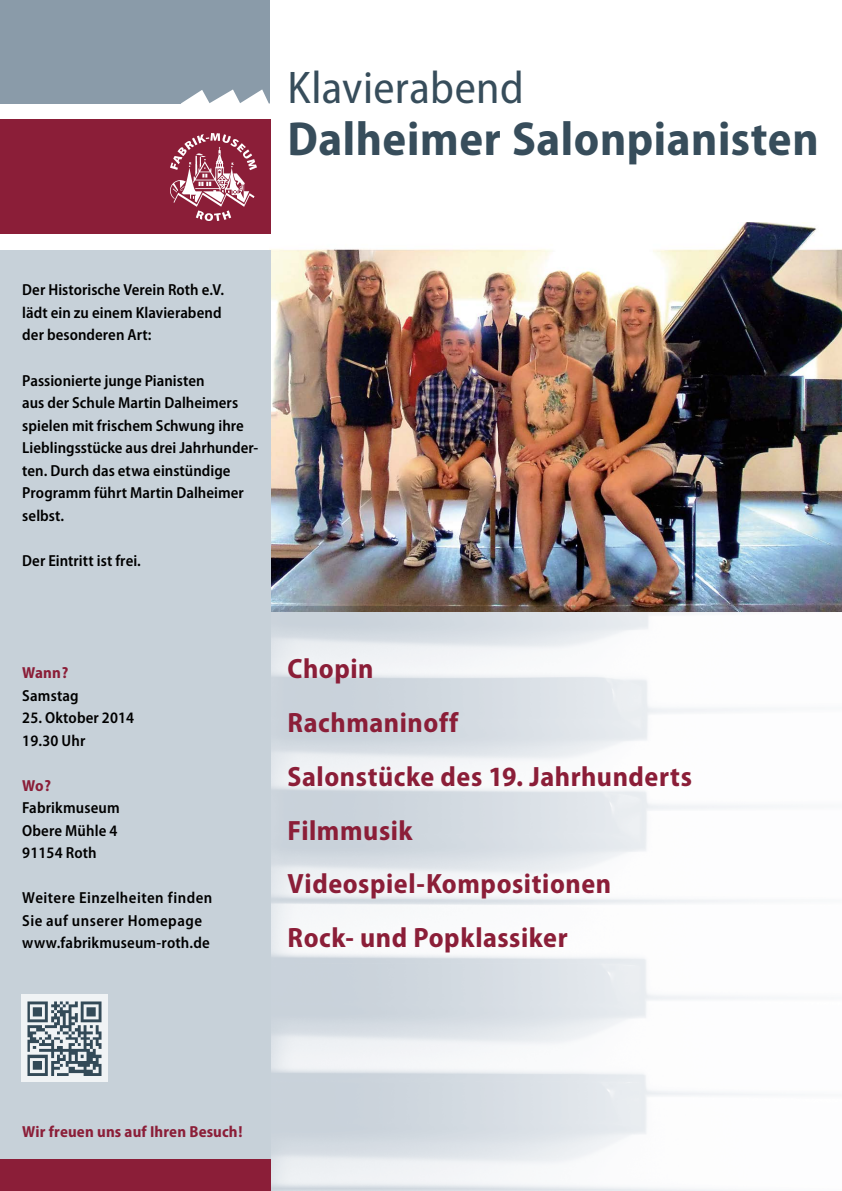
<style>
.page{position:relative;width:842px;height:1191px;background:#fff}
.page>*{position:absolute;margin:0;border:0;box-sizing:border-box;transform-origin:0 0}
.t1{font:700 semi-condensed 48px "Myriad Pro";letter-spacing:.01em;color:#374d5b}
.t2{font:semi-condensed 46px "Myriad Pro";letter-spacing:.01em;color:#374d5b}
.t3{font:700 semi-condensed 28px/53.8px "Myriad Pro";letter-spacing:.02em;color:#8b1e38}
.t4{font:600 semi-condensed 16px/22.5px "Myriad Pro";letter-spacing:.005em;color:#000}
.t5{font:600 semi-condensed 16px/22.5px "Myriad Pro";letter-spacing:.03em;color:#000}
.t6{font:700 semi-condensed 16px "Myriad Pro";letter-spacing:.01em;color:#8b1e38}
</style>
<div class="page">
<img style="left:270px;top:611px;width:572px;height:580px">
<img style="left:270px;top:223px;width:572px;height:388px">
<div style="left:0;top:0;width:270px;height:103px;background:#8a9ba9"></div>
<svg style="left:181px;top:89px;width:89px;height:15px"></svg>
<div style="left:0;top:250px;width:270px;height:917px;background:#c7d1d9"></div>
<div style="left:0;top:120px;width:270px;height:114px;background:#8b1e38"></div>
<img style="left:171px;top:134px;width:85px;height:87px">
<div style="left:0;top:1159px;width:270px;height:32px;background:#8b1e38"></div>
<div style="left:21px;top:994px;width:87px;height:88px;background:#f0f3f5"></div>
<img style="left:28px;top:1001px;width:74px;height:74px">
<h2 class="t2" style="left:288px;top:59px;width:238px">Klavierabend</h2>
<h1 class="t1" style="left:288px;top:108px;width:532px">Dalheimer Salonpianisten</h1>
<p class="t4" style="left:22px;top:278px;width:203px">Der Historische Verein Roth e.V. lädt ein zu einem Klavierabend der besonderen Art:</p>
<p class="t4" style="left:22px;top:368px;width:237px">Passionierte junge Pianisten<br>aus der Schule Martin Dalheimers spielen mit frischem Schwung ihre<br>Lieblingsstücke aus drei Jahrhunder&shy;ten. Durch das etwa einstündige<br>Programm führt Martin Dalheimer selbst.</p>
<p class="t4" style="left:22px;top:548px;width:120px">Der Eintritt ist frei.</p>
<p class="t6" style="left:22px;top:662px;width:48px">Wann?</p>
<p class="t4" style="left:22px;top:683px;width:58px">Samstag</p>
<p class="t4" style="left:22px;top:706px;width:113px">25. Oktober 2014<br>19.30 Uhr</p>
<p class="t6" style="left:22px;top:775px;width:30px">Wo?</p>
<p class="t4" style="left:22px;top:796px;width:99px">Fabrikmuseum<br>Obere Mühle 4<br>91154 Roth</p>
<p class="t5" style="left:22px;top:886px;width:192px">Weitere Einzelheiten finden<br>Sie auf unserer Homepage www.fabrikmuseum-roth.de</p>
<h3 class="t3" style="left:288px;top:641px;width:406px">Chopin<br>Rachmaninoff<br>Salonstücke des 19. Jahrhunderts<br>Filmmusik<br>Videospiel-Kompositionen<br>Rock- und Popklassiker</h3>
<p class="t6" style="left:22px;top:1121px;width:222px">Wir freuen uns auf Ihren Besuch!</p>
</div>
